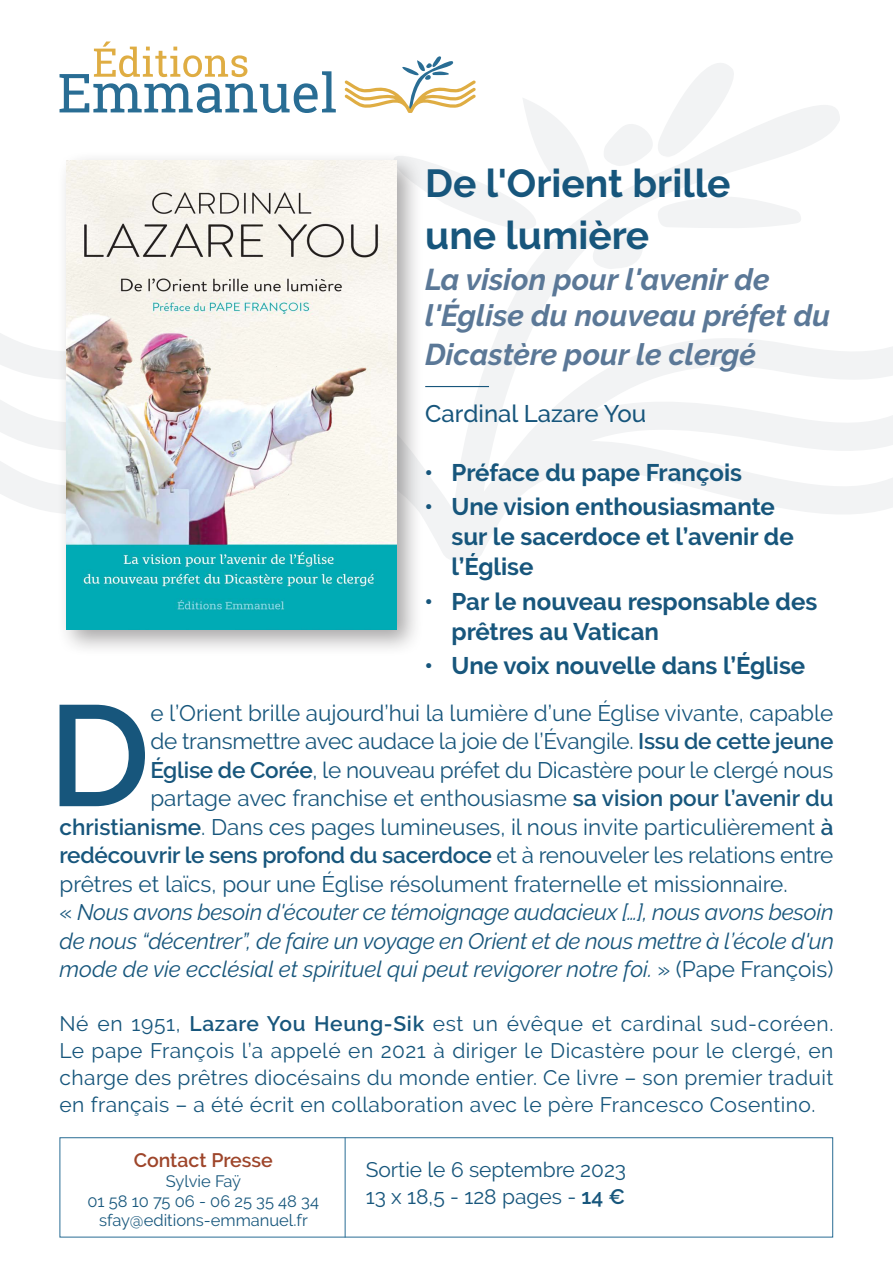
<style>
.page{position:relative;width:893px;height:1263px;background:#fff}
.page>*{position:absolute;margin:0;border:0;box-sizing:border-box;transform-origin:0 0}
._05_Texte_courant{font:600 142.95px "Raleway";color:#17567c}
._01_Titre_livre{font:700 39px "Raleway";color:#17567c}
._02_Sous_titre{font:italic 700 30px/36px "Raleway";color:#5b7897}
.t1{font:700 24px/30px "Raleway";color:#17567c}
._03_Auteur{font:500 24px "Raleway";color:#17567c}
._05_Texte_courant-2{font:22.5px "Raleway";color:#17567c}
._05_Texte_courant-3{font:italic 22.5px/28.5px "Raleway";color:#17567c;text-align:justify}
._05_Texte_courant-4{font:600 22.5px "Raleway";letter-spacing:-.01em;color:#17567c}
._06_Texte_auteur{font:21px/27px "Raleway";letter-spacing:.02em;color:#17567c;text-align:justify}
._07_info_technique{font:21px "Raleway";color:#17567c}
.t2{font:600 19.5px "Raleway";color:#9e452a}
.t3{font:16.5px "Raleway";color:#1a597e}
.s1{font-weight:600}
.s2{font-weight:400}
.s3{font-style:normal}
</style>
<div class="page">
<svg style="left:528px;top:105px;width:312px;height:168px"></svg>
<svg style="left:0;top:273px;width:893px;height:287px"></svg>
<svg style="left:344px;top:56px;width:457px;height:213px"></svg>
<svg style="left:60px;top:42px;width:276px;height:71px"></svg>
<hr style="left:425px;top:386px;width:64px;height:1px;background:#17567c">
<div style="left:60px;top:1137px;width:773px;height:100px;background:#fff;border:1px solid #296d94"></div>
<hr style="left:345px;top:1137px;width:1px;height:100px;background:#296d94">
<div style="left:57px;top:151px;width:367px;height:506px;background:#231f20;opacity:.4"></div>
<img style="left:67px;top:161px;width:329px;height:468px">
<p class="_01_Titre_livre" style="left:425px;top:161px;width:307px">De l'Orient brille</p>
<p class="_01_Titre_livre" style="left:425px;top:213px;width:225px">une lumière</p>
<p class="_02_Sous_titre" style="left:425px;top:261px;width:406px">La vision pour l'avenir de l'Église du nouveau préfet du</p>
<p class="_02_Sous_titre" style="left:425px;top:336px;width:332px">Dicastère pour le clergé</p>
<p class="_03_Auteur" style="left:425px;top:399px;width:223px">Cardinal Lazare You</p>
<p class="t1" style="left:424px;top:458px;width:319px">• Préface du pape François</p>
<p class="t1" style="left:451px;top:492px;width:344px;text-indent:-27px">• Une vision enthousiasmante sur le sacerdoce et l’avenir de l’Église</p>
<p class="t1" style="left:451px;top:586px;width:367px;text-indent:-27px">• Par le nouveau responsable des prêtres au Vatican</p>
<p class="t1" style="left:424px;top:650px;width:382px">• Une voix nouvelle dans l’Église</p>
<p class="_05_Texte_courant" style="left:48px;top:674px;width:104px">D</p>
<p class="_05_Texte_courant-2" style="left:150px;top:700px;width:684px">e l’Orient brille aujourd’hui la lumière d’une Église vivante, capable</p>
<p class="_05_Texte_courant-2" style="left:150px;top:728px;width:684px">de transmettre avec audace la joie de l’Évangile. <span class="s1">Issu de cette jeune</span></p>
<p class="_05_Texte_courant-2" style="left:150px;top:757px;width:684px"><span class="s1">Église de Corée</span>, le nouveau préfet du Dicastère pour le clergé nous</p>
<p class="_05_Texte_courant-2" style="left:150px;top:785px;width:684px">partage avec franchise et enthousiasme <span class="s1">sa vision pour l’avenir du</span></p>
<p class="_05_Texte_courant-2" style="left:60px;top:814px;width:775px"><span class="s1">christianisme</span>. Dans ces pages lumineuses, il nous invite particulièrement <span class="s1">à</span></p>
<p class="_05_Texte_courant-4" style="left:60px;top:842px;width:775px">redécouvrir le sens profond du sacerdoce <span class="s2">et à renouveler les relations entre</span></p>
<p class="_05_Texte_courant-2" style="left:60px;top:871px;width:730px">prêtres et laïcs, pour une Église résolument fraternelle et missionnaire.</p>
<p class="_05_Texte_courant-3" style="left:60px;top:898px;width:776px"><span class="s3">«</span> Nous avons besoin d'écouter ce témoignage audacieux […], nous avons besoin de nous “décentrer”, de faire un voyage en Orient et de nous mettre à l’école d'un mode de vie ecclésial et spirituel qui peut revigorer notre foi. <span class="s3">» (Pape François)</span></p>
<p class="_06_Texte_auteur" style="left:60px;top:1010px;width:775px">Né en 1951, <span class="s1">Lazare You Heung-Sik</span> est un évêque et cardinal sud-coréen.<br>Le pape François l’a appelé en 2021 à diriger le Dicastère pour le clergé, en charge des prêtres diocésains du monde entier. Ce livre – son premier traduit en français – a été écrit en collaboration avec le père Francesco Cosentino.</p>
<p class="t2" style="left:134px;top:1149px;width:141px">Contact Presse</p>
<p class="t3" style="left:166px;top:1171px;width:77px">Sylvie Faÿ</p>
<p class="t3" style="left:87px;top:1191px;width:233px">01 58 10 75 06 - 06 25 35 48 34</p>
<p class="t3" style="left:99px;top:1211px;width:210px">sfay@editions-emmanuel.fr</p>
<p class="_07_info_technique" style="left:366px;top:1158px;width:262px">Sortie le 6 septembre 2023</p>
<p class="_07_info_technique" style="left:366px;top:1185px;width:261px">13 x 18,5 - 128 pages - <span class="s1">14 €</span></p>
</div>
